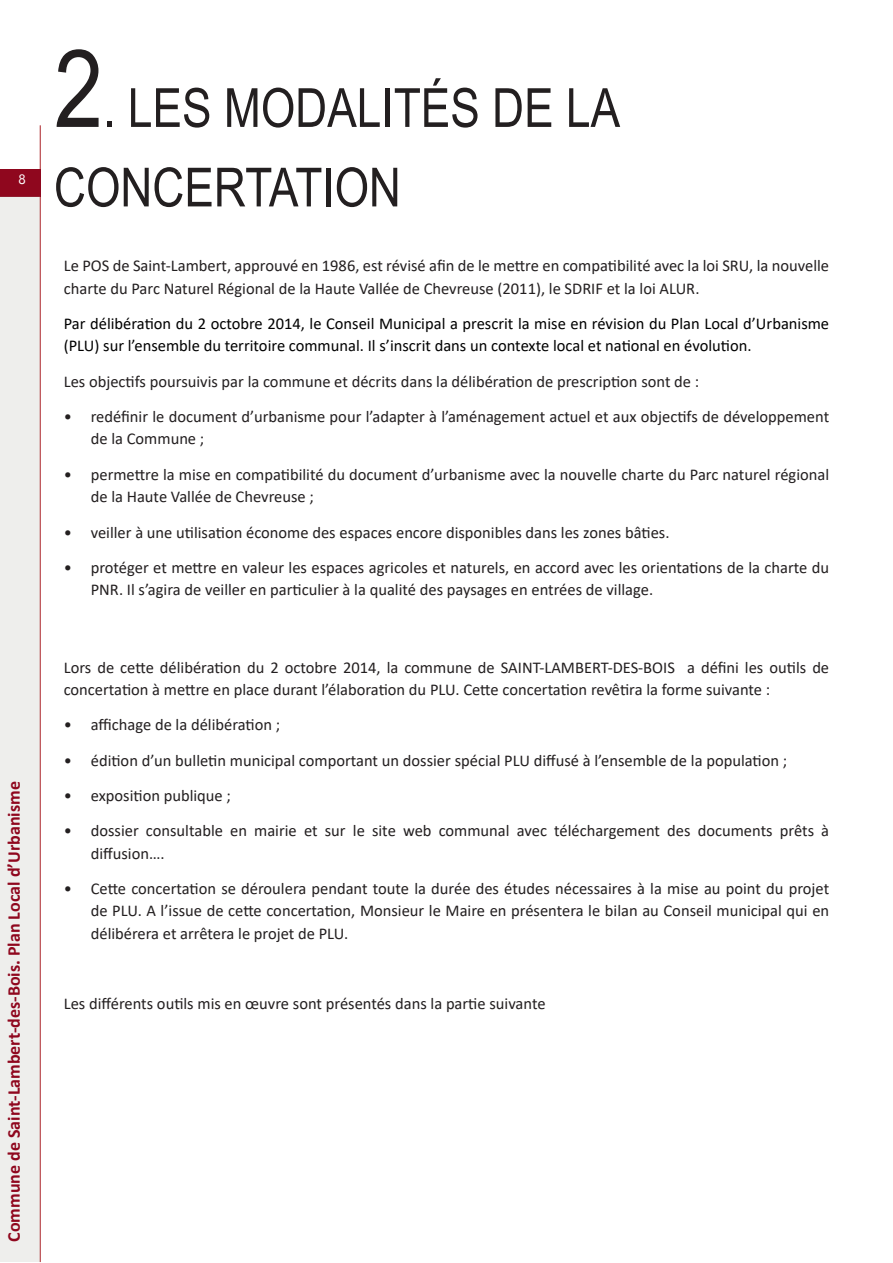
<style>
.page{position:relative;width:893px;height:1263px;background:#fff}
.page>*{position:absolute;margin:0;border:0;box-sizing:border-box;transform-origin:0 0}
.TITRE_1{font:54px/79.5px "Arial Narrow";color:#231f20}
.t1{font:700 18px "Calibri";color:#8f071e}
.t2{font:16.5px/22.5px "Calibri";color:#231f20}
.t3{font:16.5px/22.5px "Calibri";color:#000001}
.t4{font:13.5px "Nirmala UI";color:#fff}
.s1{font-size:108px}
</style>
<div class="page">
<hr style="left:40px;top:126px;width:1px;height:1135px;background:#ab2126">
<div style="left:0;top:169px;width:41px;height:27px;background:#8f071e"></div>
<div style="left:0;top:196px;width:40px;height:1066px;background:#eeeeec"></div>
<p class="t4" style="left:19px;top:168px;width:9px">8</p>
<p class="t1" style="left:1px;top:1242px;width:462px;rotate:-90deg">Commune de Saint-Lambert-des-Bois. Plan Local d’Urbanisme</p>
<p class="TITRE_1" style="left:54px;top:66px;width:568px"><span class="s1">2</span>. LES MODALITÉS DE LA<br>CONCERTATION</p>
<p class="t2" style="left:64px;top:254px;width:767px">Le POS de Saint-Lambert, approuvé en 1986, est révisé afin de le mettre en compatibilité avec la loi SRU, la nouvelle charte du Parc Naturel Régional de la Haute Vallée de Chevreuse (2011), le SDRIF et la loi ALUR.</p>
<p class="t3" style="left:64px;top:312px;width:767px">Par délibération du 2 octobre 2014, le Conseil Municipal a prescrit la mise en révision du Plan Local d’Urbanisme (PLU) sur l’ensemble du territoire communal. Il s’inscrit dans un contexte local et national en évolution.</p>
<p class="t2" style="left:64px;top:370px;width:637px">Les objectifs poursuivis par la commune et décrits dans la délibération de prescription sont de :</p>
<p class="t2" style="left:91px;top:405px;width:740px;text-indent:-27px">• redéfinir le document d’urbanisme pour l’adapter à l’aménagement actuel et aux objectifs de développement de la Commune ;</p>
<p class="t2" style="left:91px;top:463px;width:740px;text-indent:-27px">• permettre la mise en compatibilité du document d’urbanisme avec la nouvelle charte du Parc naturel régional de la Haute Vallée de Chevreuse ;</p>
<p class="t2" style="left:64px;top:520px;width:607px">• veiller à une utilisation économe des espaces encore disponibles dans les zones bâties.</p>
<p class="t2" style="left:91px;top:556px;width:740px;text-indent:-27px">• protéger et mettre en valeur les espaces agricoles et naturels, en accord avec les orientations de la charte du<br>PNR. Il s’agira de veiller en particulier à la qualité des paysages en entrées de village.</p>
<p class="t2" style="left:64px;top:655px;width:767px">Lors de cette délibération du 2 octobre 2014, la commune de SAINT-LAMBERT-DES-BOIS a défini les outils de concertation à mettre en place durant l’élaboration du PLU. Cette concertation revêtira la forme suivante :</p>
<p class="t2" style="left:64px;top:713px;width:218px">• affichage de la délibération ;</p>
<p class="t2" style="left:64px;top:748px;width:725px">• édition d’un bulletin municipal comportant un dossier spécial PLU diffusé à l’ensemble de la population ;</p>
<p class="t2" style="left:64px;top:784px;width:169px">• exposition publique ;</p>
<p class="t2" style="left:91px;top:819px;width:740px;text-indent:-27px">• dossier consultable en mairie et sur le site web communal avec téléchargement des documents prêts à diffusion….</p>
<p class="t2" style="left:91px;top:877px;width:740px;text-align:justify;text-indent:-27px">• Cette concertation se déroulera pendant toute la durée des études nécessaires à la mise au point du projet de PLU. A l’issue de cette concertation, Monsieur le Maire en présentera le bilan au Conseil municipal qui en délibérera et arrêtera le projet de PLU.</p>
<p class="t2" style="left:64px;top:992px;width:483px">Les différents outils mis en œuvre sont présentés dans la partie suivante</p>
</div>
